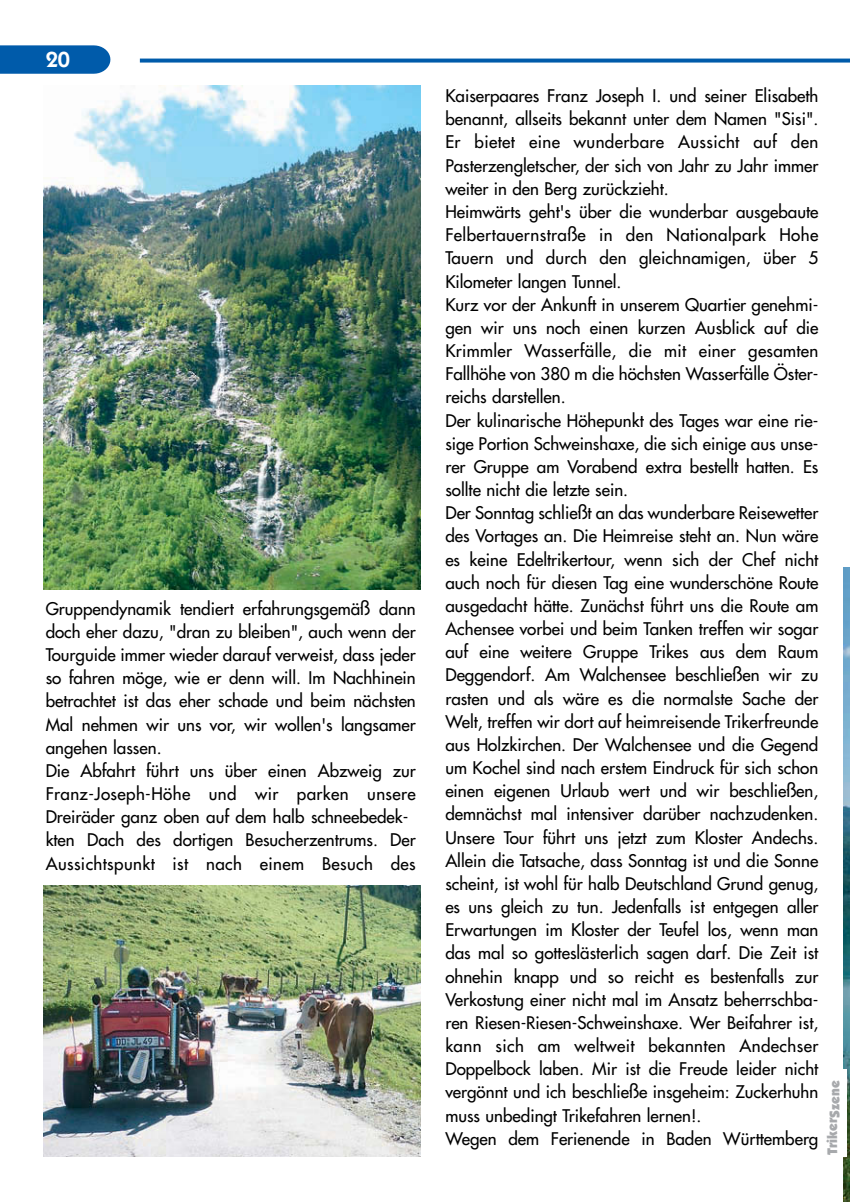
<style>
.page{position:relative;width:850px;height:1202px;background:#fff}
.page>*{position:absolute;margin:0;border:0;box-sizing:border-box;transform-origin:0 0}
.t1{font:600 22px "Itc Kabel";color:#fff}
.t2{font:17px/23.2px "Futura";color:#000}
.t3{font:900 14px "Itc Kabel";color:#a7a9ac}
</style>
<div class="page">
<svg style="left:0;top:45px;width:110px;height:29px;background:#0c63ae"></svg>
<svg style="left:140px;top:59px;width:710px;height:4px;background:#1c6db3"></svg>
<img style="left:44px;top:85px;width:377px;height:505px">
<img style="left:44px;top:885px;width:377px;height:272px">
<img style="left:843px;top:568px;width:7px;height:634px">
<div style="left:825px;top:1069px;width:22px;height:88px;background:#fff"></div>
<p class="t1" style="left:46px;top:51px;width:26px">20</p>
<p class="t2" style="left:46px;top:598px;width:372px">Gruppendynamik tendiert erfahrungsgemäß dann doch eher dazu, "dran zu bleiben", auch wenn der Tourguide immer wieder darauf verweist, dass jeder so fahren möge, wie er denn will. Im Nachhinein betrachtet ist das eher schade und beim nächsten Mal nehmen wir uns vor, wir wollen's langsamer angehen lassen.<br>Die Abfahrt führt uns über einen Abzweig zur Franz-Joseph-Höhe und wir parken unsere Dreiräder ganz oben auf dem halb schneebedek&shy;kten Dach des dortigen Besucherzentrums. Der Aussichtspunkt ist nach einem Besuch des</p>
<p class="t2" style="left:445px;top:85px;width:375px">Kaiserpaares Franz Joseph I. und seiner Elisabeth benannt, allseits bekannt unter dem Namen "Sisi".<br>Er bietet eine wunderbare Aussicht auf den Pasterzengletscher, der sich von Jahr zu Jahr immer weiter in den Berg zurückzieht.<br>Heimwärts geht's über die wunderbar ausgebaute Felbertauernstraße in den Nationalpark Hohe Tauern und durch den gleichnamigen, über 5<br>Kilometer langen Tunnel.<br>Kurz vor der Ankunft in unserem Quartier genehmi&shy;gen wir uns noch einen kurzen Ausblick auf die Krimmler Wasserfälle, die mit einer gesamten Fallhöhe von 380 m die höchsten Wasserfälle Öster&shy;reichs darstellen.<br>Der kulinarische Höhepunkt des Tages war eine rie&shy;sige Portion Schweinshaxe, die sich einige aus unse&shy;rer Gruppe am Vorabend extra bestellt hatten. Es sollte nicht die letzte sein.<br>Der Sonntag schließt an das wunderbare Reisewetter des Vortages an. Die Heimreise steht an. Nun wäre es keine Edeltrikertour, wenn sich der Chef nicht auch noch für diesen Tag eine wunderschöne Route ausgedacht hätte. Zunächst führt uns die Route am Achensee vorbei und beim Tanken treffen wir sogar auf eine weitere Gruppe Trikes aus dem Raum Deggendorf. Am Walchensee beschließen wir zu rasten und als wäre es die normalste Sache der Welt, treffen wir dort auf heimreisende Trikerfreunde aus Holzkirchen. Der Walchensee und die Gegend um Kochel sind nach erstem Eindruck für sich schon einen eigenen Urlaub wert und wir beschließen, demnächst mal intensiver darüber nachzudenken.<br>Unsere Tour führt uns jetzt zum Kloster Andechs.<br>Allein die Tatsache, dass Sonntag ist und die Sonne scheint, ist wohl für halb Deutschland Grund genug, es uns gleich zu tun. Jedenfalls ist entgegen aller Erwartungen im Kloster der Teufel los, wenn man das mal so gotteslästerlich sagen darf. Die Zeit ist ohnehin knapp und so reicht es bestenfalls zur Verkostung einer nicht mal im Ansatz beherrschba&shy;ren Riesen-Riesen-Schweinshaxe. Wer Beifahrer ist, kann sich am weltweit bekannten Andechser Doppelbock laben. Mir ist die Freude leider nicht vergönnt und ich beschließe insgeheim: Zuckerhuhn muss unbedingt Trikefahren lernen!.<br>Wegen dem Ferienende in Baden Württemberg</p>
<p class="t3" style="left:827px;top:1155px;width:76px;rotate:-90deg">TrikerSzene</p>
</div>
